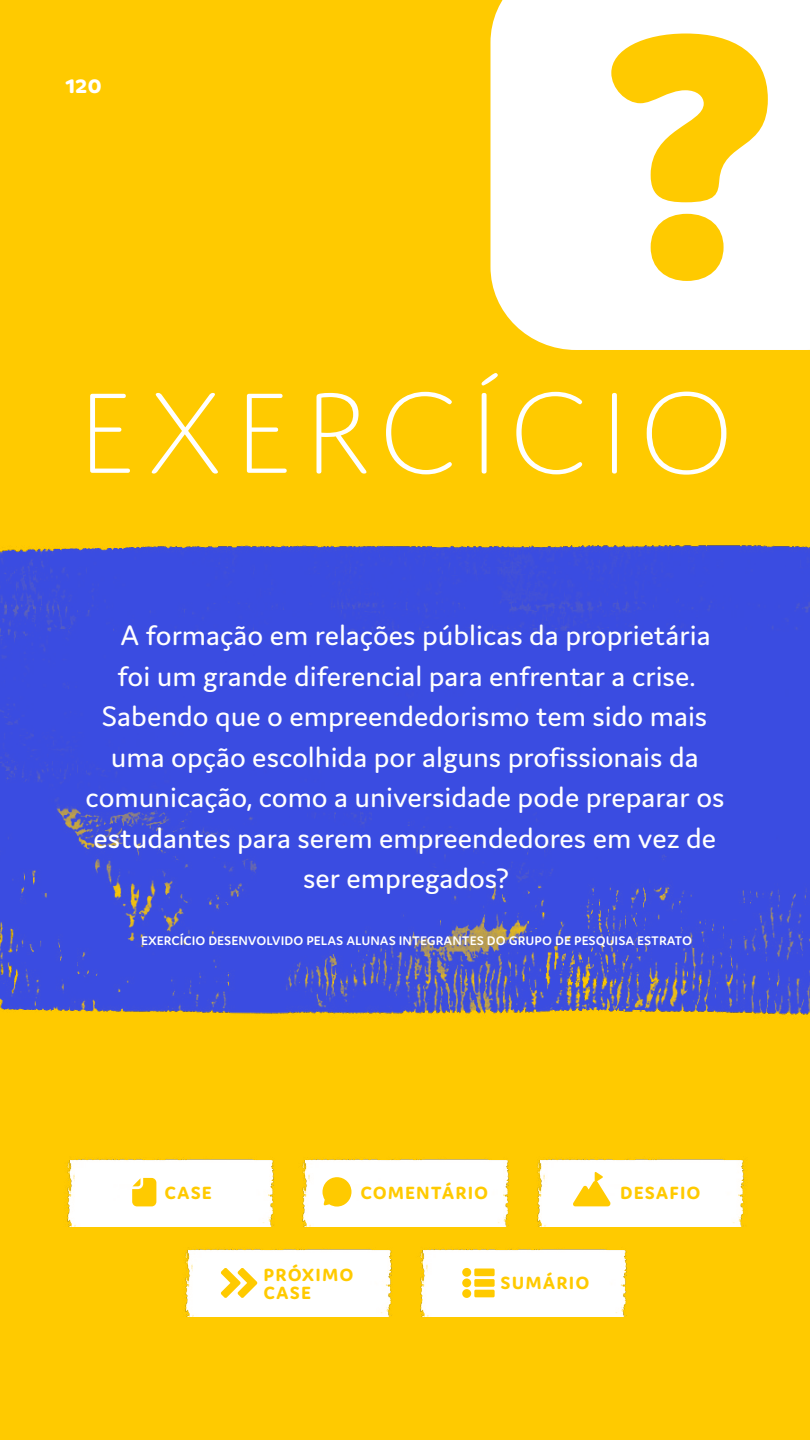
<style>
.page{position:relative;width:810px;height:1440px;background:#ffca00}
.page>*{position:absolute;margin:0;border:0;box-sizing:border-box;transform-origin:0 0}
.t1{font:200 122.18px "Domus Titling";letter-spacing:.05em;color:#fff}
.t2{font:30px "Domus";color:#fff}
.t3{font:700 27px "Domus";color:#fff}
.t4{font:700 21.15px/17.9px "Domus";letter-spacing:.05em;color:#ffca00}
.t5{font:600 15px "Domus";color:#fff}
</style>
<div class="page">
<div style="left:0;top:545px;width:810px;height:470px;background:#3a4ce1"></div>
<img style="left:67px;top:1159px;width:677px;height:67px">
<svg style="left:572px;top:1172px;width:39px;height:34px"></svg>
<svg style="left:132px;top:1178px;width:24px;height:28px"></svg>
<svg style="left:323px;top:1177px;width:28px;height:30px"></svg>
<img style="left:185px;top:1249px;width:442px;height:67px">
<svg style="left:462px;top:1268px;width:33px;height:30px"></svg>
<svg style="left:221px;top:1268px;width:36px;height:30px"></svg>
<svg style="left:491px;top:0;width:319px;height:350px;fill:#fff"></svg>
<p class="t3" style="left:65px;top:69px;width:38px">120</p>
<h1 class="t1" style="left:75px;top:367px;width:662px">EXERCÍCIO</h1>
<p class="t2" style="left:121px;top:619px;width:592px">A formação em relações públicas da proprietária</p>
<p class="t2" style="left:118px;top:659px;width:580px">foi um grande diferencial para enfrentar a crise.</p>
<p class="t2" style="left:102px;top:700px;width:607px">Sabendo que o empreendedorismo tem sido mais</p>
<p class="t2" style="left:111px;top:740px;width:589px">uma opção escolhida por alguns profissionais da</p>
<p class="t2" style="left:86px;top:781px;width:640px">comunicação, como a universidade pode preparar os</p>
<p class="t2" style="left:93px;top:821px;width:624px">estudantes para serem empreendedores em vez de</p>
<p class="t2" style="left:303px;top:862px;width:208px">ser empregados?</p>
<p class="t5" style="left:141px;top:932px;width:552px">EXERCÍCIO DESENVOLVIDO PELAS ALUNAS INTEGRANTES DO GRUPO DE PESQUISA ESTRATO</p>
<p class="t4" style="left:165px;top:1183px;width:49px">CASE</p>
<p class="t4" style="left:361px;top:1183px;width:129px">COMENTÁRIO</p>
<p class="t4" style="left:620px;top:1183px;width:82px">DESAFIO</p>
<p class="t4" style="left:264px;top:1265px;width:91px">PRÓXIMO<br>CASE</p>
<p class="t4" style="left:501px;top:1273px;width:90px">SUMÁRIO</p>
</div>
